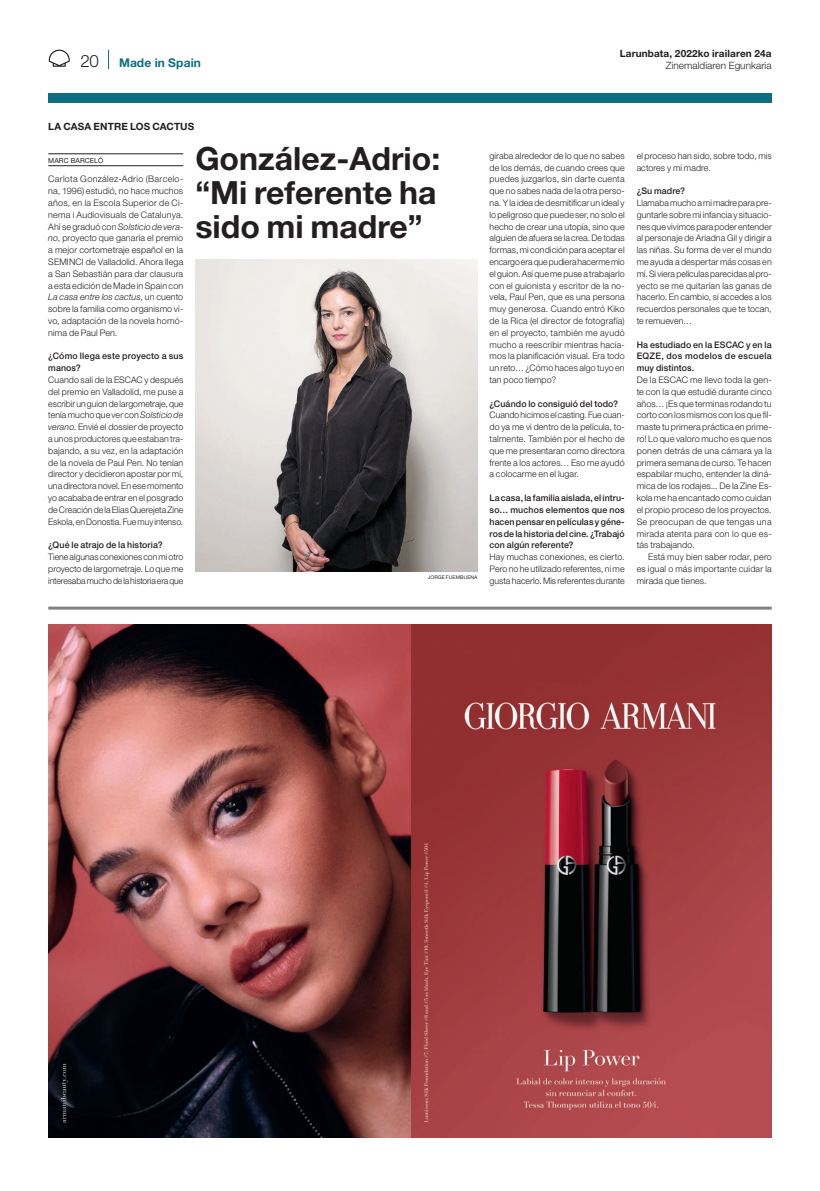
<style>
.page{position:relative;width:820px;height:1191px;background:#fff}
.page>*{position:absolute;margin:0;border:0;box-sizing:border-box;transform-origin:0 0}
.t1{font:700 32px/34px "Helvetica Neue LT Std";color:#231f20;text-align:justify}
.t2{font:700 12px "Helvetica Neue LT Std";letter-spacing:.005em;color:#0d6f81}
.t3{font:700 10px "Helvetica Neue LT Std";letter-spacing:.01em;color:#231f20}
.t4{font:300 10px "Helvetica Neue LT Std";color:#231f20}
.t5{font:300 9px/11.8px "Helvetica Neue LT Std";letter-spacing:.01em;color:#231f20;text-align:justify}
.t6{font:500 9px/11.8px "Helvetica Neue LT Std";letter-spacing:.01em;color:#231f20;text-align:justify}
.t7{font:7px "Helvetica Neue LT Std";letter-spacing:.015em;color:#231f20}
.t8{font:5px "Helvetica Neue LT Std";letter-spacing:.02em;color:#231f20}
.s1{font-weight:300;font-size:17px;color:#231f20}
.s2{font-style:italic}
</style>
<div class="page">
<hr style="left:48px;top:606px;width:723px;height:3px;background:#808285">
<img style="left:48px;top:624px;width:723px;height:513px">
<div style="left:48px;top:93px;width:723px;height:10px;background:#0d6f81"></div>
<svg style="left:49px;top:50px;width:21px;height:17px"></svg>
<svg style="left:108px;top:50px;width:1px;height:19px"></svg>
<hr style="left:48px;top:154px;width:135px;height:1px;background:#231f20">
<hr style="left:48px;top:165px;width:135px;height:1px;background:#231f20">
<img style="left:195px;top:260px;width:282px;height:312px">
<p class="t3" style="left:619px;top:47px;width:153px">Larunbata, 2022ko irailaren 24a</p>
<h2 class="t2" style="left:80px;top:55px;width:122px"><span class="s1">20</span> Made in Spain</h2>
<p class="t4" style="left:665px;top:59px;width:107px">Zinemaldiaren Egunkaria</p>
<p class="t3" style="left:48px;top:120px;width:148px">LA CASA ENTRE LOS CACTUS</p>
<p class="t7" style="left:48px;top:156px;width:56px">MARC BARCELÓ</p>
<p class="t5" style="left:48px;top:173px;width:136px">Carlota González-Adrio (Barcelo&shy;na, 1996) estudió, no hace muchos años, en la Escola Superior de Ci&shy;nema i Audiovisuals de Catalunya.<br>Ahí se graduó con <span class="s2">Solsticio de vera&shy;no</span>, proyecto que ganaría el premio a mejor cortometraje español en la SEMINCI de Valladolid. Ahora llega a San Sebastián para dar clausura a esta edición de Made in Spain con <span class="s2">La casa entre los cactus</span>, un cuento sobre la familia como organismo vi&shy;vo, adaptación de la novela homó&shy;nima de Paul Pen.</p>
<p class="t6" style="left:48px;top:350px;width:136px">¿Cómo llega este proyecto a sus manos?</p>
<p class="t5" style="left:48px;top:374px;width:137px">Cuando salí de la ESCAC y después del premio en Valladolid, me puse a escribir un guion de largometraje, que tenía mucho que ver con <span class="s2">Solsticio de verano</span>. Envié el dossier de proyecto a unos productores que estaban tra&shy;bajando, a su vez, en la adaptación de la novela de Paul Pen. No tenían director y decidieron apostar por mí, una directora novel. En ese momento yo acababa de entrar en el posgrado de Creación de la Elías Querejeta Zine Eskola, en Donostia. Fue muy intenso.</p>
<p class="t6" style="left:48px;top:539px;width:116px">¿Qué le atrajo de la historia?</p>
<p class="t5" style="left:48px;top:551px;width:136px">Tiene algunas conexiones con mi otro proyecto de largometraje. Lo que me interesaba mucho de la historia era que</p>
<h1 class="t1" style="left:195px;top:141px;width:246px">González-Adrio: “Mi referente ha sido mi madre”</h1>
<p class="t8" style="left:427px;top:574px;width:51px">JORGE FUEMBUENA</p>
<p class="t5" style="left:489px;top:149px;width:136px">giraba alrededor de lo que no sabes de los demás, de cuando crees que puedes juzgarlos, sin darte cuenta que no sabes nada de la otra perso&shy;na. Y la idea de desmitificar un ideal y lo peligroso que puede ser, no solo el hecho de crear una utopía, sino que alguien de afuera se la crea. De todas formas, mi condición para aceptar el encargo era que pudiera hacerme mío el guion. Así que me puse a trabajarlo con el guionista y escritor de la no&shy;vela, Paul Pen, que es una persona muy generosa. Cuando entró Kiko de la Rica (el director de fotografía) en el proyecto, también me ayudó mucho a reescribir mientras hacía&shy;mos la planificación visual. Era todo un reto… ¿Cómo haces algo tuyo en tan poco tiempo?</p>
<p class="t6" style="left:489px;top:397px;width:130px">¿Cuándo lo consiguió del todo?</p>
<p class="t5" style="left:489px;top:409px;width:136px">Cuando hicimos el casting. Fue cuan&shy;do ya me vi dentro de la película, to&shy;talmente. También por el hecho de que me presentaran como directora frente a los actores… Eso me ayudó a colocarme en el lugar.</p>
<p class="t6" style="left:489px;top:492px;width:136px">La casa, la familia aislada, el intru&shy;so… muchos elementos que nos hacen pensar en películas y géne&shy;ros de la historia del cine. ¿Trabajó con algún referente?</p>
<p class="t5" style="left:489px;top:551px;width:136px">Hay muchas conexiones, es cierto.<br>Pero no he utilizado referentes, ni me gusta hacerlo. Mis referentes durante</p>
<p class="t5" style="left:636px;top:149px;width:136px">el proceso han sido, sobre todo, mis actores y mi madre.</p>
<p class="t6" style="left:636px;top:185px;width:50px">¿Su madre?</p>
<p class="t5" style="left:636px;top:197px;width:136px">Llamaba mucho a mi madre para pre&shy;guntarle sobre mi infancia y situacio&shy;nes que vivimos para poder entender al personaje de Ariadna Gil y dirigir a las niñas. Su forma de ver el mundo me ayuda a despertar más cosas en mí. Si viera películas parecidas al pro&shy;yecto se me quitarían las ganas de hacerlo. En cambio, si accedes a los recuerdos personales que te tocan, te remueven…</p>
<p class="t6" style="left:636px;top:338px;width:136px">Ha estudiado en la ESCAC y en la EQZE, dos modelos de escuela muy distintos.</p>
<p class="t5" style="left:636px;top:374px;width:137px">De la ESCAC me llevo toda la gen&shy;te con la que estudié durante cinco años… ¡Es que terminas rodando tu corto con los mismos con los que fil&shy;maste tu primera práctica en prime&shy;ro! Lo que valoro mucho es que nos ponen detrás de una cámara ya la primera semana de curso. Te hacen espabilar mucho, entender la diná&shy;mica de los rodajes... De la Zine Es&shy;kola me ha encantado como cuidan el propio proceso de los proyectos.<br>Se preocupan de que tengas una mirada atenta para con lo que es&shy;tás trabajando.</p>
<p class="t5" style="left:636px;top:551px;width:136px;text-indent:11px">Está muy bien saber rodar, pero es igual o más importante cuidar la mirada que tienes.</p>
</div>
